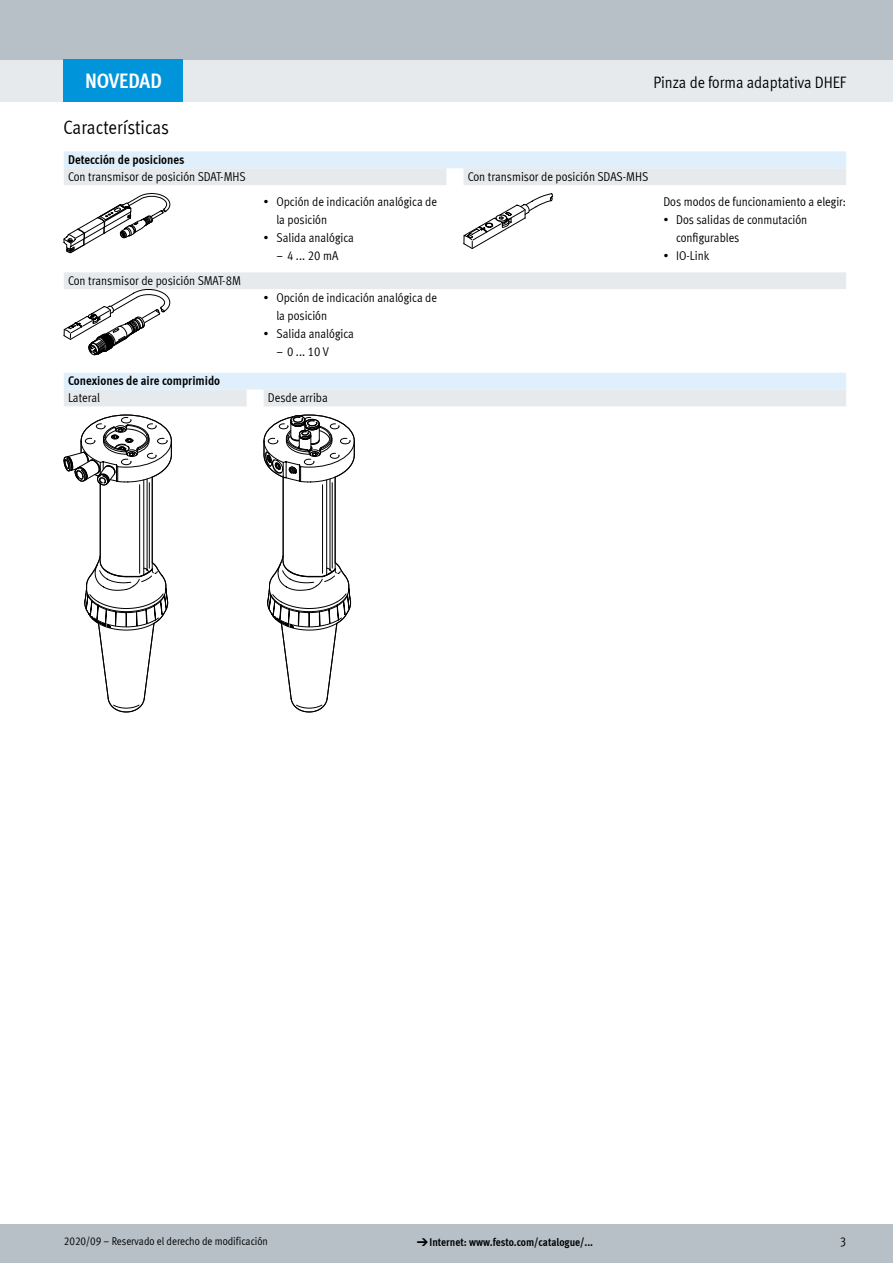
<style>
.page{position:relative;width:893px;height:1263px;background:#fff}
.page>*{position:absolute;margin:0;border:0;box-sizing:border-box;transform-origin:0 0}
.t1{font:700 21px "Meta Cond LF";color:#fff}
.t2{font:19.5px "Meta Cond LF";letter-spacing:-.005em;color:#000}
.t3{font:16.5px "Meta Cond LF";color:#000}
.t4{font:12.75px/18px "Meta Cond LF";color:#000}
.t5{font:700 12.75px "Meta Cond LF";color:#000}
.t6{font:11.25px "Meta Cond LF";color:#000}
.t7{font:700 11.25px "Meta Cond LF";color:#000}
.s1{font-family:"Meto Pict 182";font-weight:400}
</style>
<div class="page">
<div style="left:0;top:1225px;width:893px;height:38px;background:#b6c0c6"></div>
<div style="left:0;top:60px;width:893px;height:42px;background:#e7eaec"></div>
<div style="left:0;top:0;width:893px;height:60px;background:#b6c0c6"></div>
<div style="left:64px;top:151px;width:782px;height:17px;background:#dff0fc"></div>
<svg style="left:64px;top:168px;width:782px;height:121px"></svg>
<svg style="left:64px;top:193px;width:106px;height:60px"></svg>
<svg style="left:463px;top:193px;width:90px;height:57px"></svg>
<svg style="left:64px;top:289px;width:106px;height:67px"></svg>
<svg style="left:64px;top:373px;width:782px;height:33px;background:#e3edf4"></svg>
<svg style="left:64px;top:415px;width:108px;height:297px"></svg>
<svg style="left:264px;top:415px;width:91px;height:297px"></svg>
<div style="left:64px;top:60px;width:119px;height:42px;background:#0095db"></div>
<h1 class="t1" style="left:85px;top:67px;width:78px">NOVEDAD</h1>
<p class="t3" style="left:653px;top:72px;width:194px">Pinza de forma adaptativa DHEF</p>
<h2 class="t2" style="left:63px;top:116px;width:107px">Características</h2>
<p class="t5" style="left:68px;top:151px;width:118px">Detección de posiciones</p>
<p class="t4" style="left:68px;top:167px;width:179px">Con transmisor de posición SDAT-MHS</p>
<p class="t4" style="left:468px;top:167px;width:182px">Con transmisor de posición SDAS-MHS</p>
<p class="t4" style="left:276px;top:192px;width:162px;text-indent:-13px">• Opción de indicación analógica de la posición</p>
<p class="t4" style="left:264px;top:228px;width:92px">• Salida analógica</p>
<p class="t4" style="left:276px;top:246px;width:63px">– 4 ... 20 mA</p>
<p class="t4" style="left:68px;top:271px;width:174px">Con transmisor de posición SMAT-8M</p>
<p class="t4" style="left:276px;top:288px;width:162px;text-indent:-13px">• Opción de indicación analógica de la posición</p>
<p class="t4" style="left:264px;top:324px;width:92px">• Salida analógica</p>
<p class="t4" style="left:276px;top:342px;width:54px">– 0 ... 10 V</p>
<p class="t5" style="left:68px;top:373px;width:154px">Conexiones de aire comprimido</p>
<p class="t4" style="left:68px;top:388px;width:34px">Lateral</p>
<p class="t4" style="left:268px;top:388px;width:61px">Desde arriba</p>
<p class="t4" style="left:663px;top:192px;width:184px">Dos modos de funcionamiento a elegir:</p>
<p class="t4" style="left:676px;top:210px;width:133px;text-indent:-13px">• Dos salidas de conmutación configurables</p>
<p class="t4" style="left:663px;top:246px;width:48px">• IO-Link</p>
<p class="t6" style="left:64px;top:1234px;width:206px">2020/09 – Reservado el derecho de modificación</p>
<p class="t7" style="left:417px;top:1235px;width:178px"><span class="s1">d</span>Internet: www.festo.com/catalogue/...</p>
<p class="t4" style="left:840px;top:1232px;width:8px">3</p>
</div>
